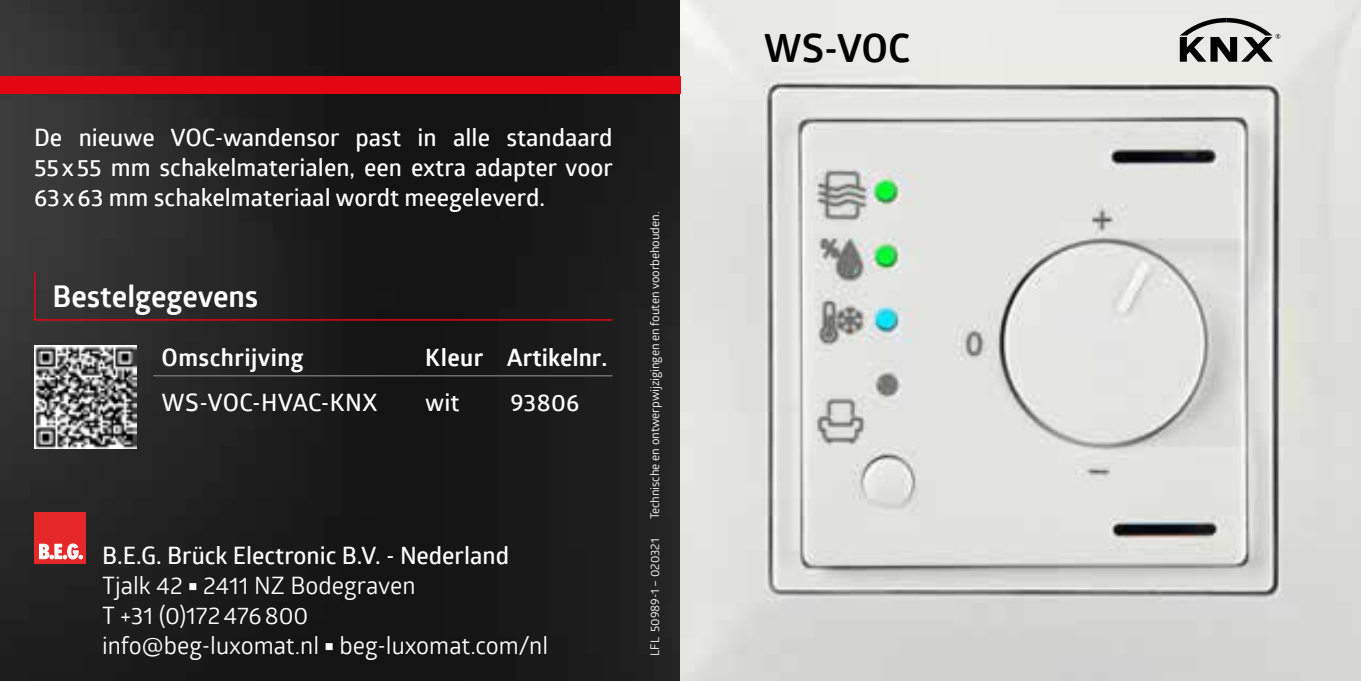
<style>
.page{position:relative;width:1361px;height:681px;background:#fff}
.page>*{position:absolute;margin:0;border:0;box-sizing:border-box;transform-origin:0 0}
.t1{font:700 39px "Glober";color:#000}
.t2{font:700 30px "Glober";color:#fff}
.t3{font:600 24px/30px "Glober";color:#fff;text-align:justify}
.t4{font:24px/30px "Glober";color:#fff}
.t5{font:700 24px "Glober";letter-spacing:.015em;color:#fff}
.t6{font:600 24px "Glober";letter-spacing:.02em;color:#fff}
.t7{font:12px "Glober";letter-spacing:-.005em;color:#fff}
.s1{font-weight:600}
</style>
<div class="page">
<img style="left:0;top:0;width:1361px;height:680px">
<div style="left:0;top:77px;width:680px;height:17px;background:#e30613"></div>
<div style="left:34px;top:512px;width:51px;height:52px;background:#e52728"></div>
<svg style="left:39px;top:543px;width:44px;height:16px"></svg>
<svg style="left:33px;top:271px;width:581px;height:50px;background:#261f20"></svg>
<hr style="left:153px;top:375px;width:264px;height:1px;background:#706f6f">
<hr style="left:417px;top:375px;width:85px;height:1px;background:#706f6f">
<hr style="left:502px;top:375px;width:110px;height:1px;background:#706f6f">
<img style="left:34px;top:346px;width:102px;height:102px">
<svg style="left:1179px;top:18px;width:101px;height:44px;background:#939390"></svg>
<p class="t3" style="left:34px;top:121px;width:580px">De nieuwe VOC-wandensor past in alle standaard 55x55 mm schakelmaterialen, een extra adapter voor 63x63 mm schakelmateriaal wordt meegeleverd.</p>
<p class="t2" style="left:53px;top:275px;width:207px">Bestelgegevens</p>
<p class="t5" style="left:162px;top:340px;width:144px">Omschrijving</p>
<p class="t5" style="left:425px;top:340px;width:184px">Kleur Artikelnr.</p>
<p class="t6" style="left:162px;top:385px;width:217px">WS-VOC-HVAC-KNX</p>
<p class="t3" style="left:425px;top:386px;width:36px">wit</p>
<p class="t3" style="left:510px;top:386px;width:71px">93806</p>
<p class="t7" style="left:646px;top:519px;width:309px;rotate:-90deg">Technische en ontwerpwijzigingen en fouten voorbehouden.</p>
<p class="t4" style="left:102px;top:539px;width:448px"><span class="s1">B.E.G. Brück Electronic B.V. - Nederland </span>Tjalk 42 ■ 2411 NZ Bodegraven<br>T +31 (0)172476800<br>info@beg-luxomat.nl ■ beg-luxomat.com/nl</p>
<p class="t7" style="left:646px;top:655px;width:118px;rotate:-90deg">LFL 50989-1 – 020321</p>
<h1 class="t1" style="left:764px;top:21px;width:148px">WS-VOC</h1>
</div>
